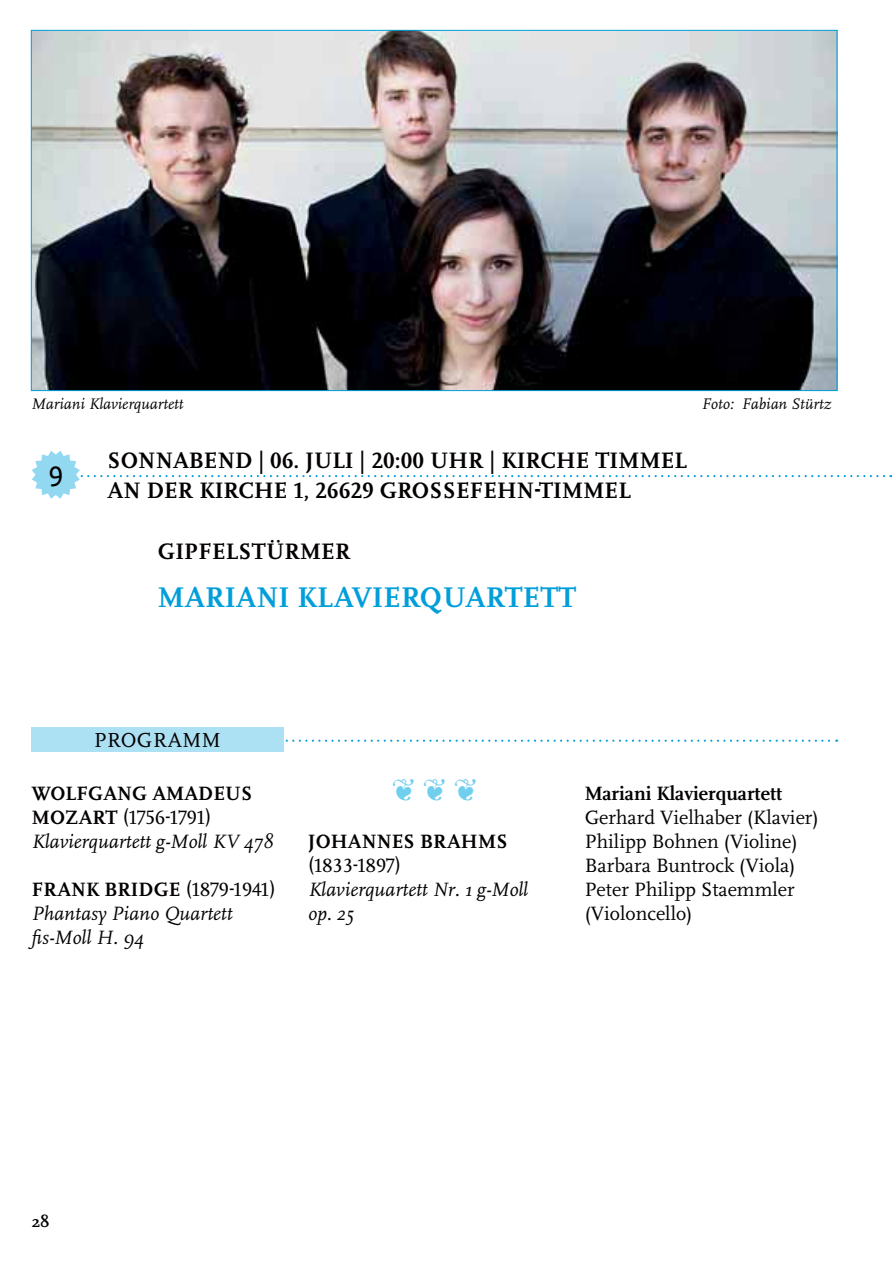
<style>
.page{position:relative;width:893px;height:1263px;background:#fff}
.page>*{position:absolute;margin:0;border:0;box-sizing:border-box;transform-origin:0 0}
.t1{font:700 29.7px "Scala Pro";letter-spacing:.01em;color:#009eda}
.t2{font:29.7px "Zapf Dingbats ITC";color:#71cfee}
.t3{font:29.7px "Scala Sans Caps";color:#040000}
.t4{font:700 23.4px/29.7px "Scala Pro";letter-spacing:.01em;color:#040000}
.t5{font:21.15px "Scala Pro";letter-spacing:.015em;color:#040000}
.t6{font:20.1px/24px "Scala Pro";color:#040000}
.t7{font:700 20.1px/24px "Scala Pro";letter-spacing:.01em;color:#040000}
.t8{font:italic 20.1px/24px "FF Scala";color:#040000}
.t9{font:700 16.95px "Scala Pro";color:#040000}
.t10{font:italic 15.9px "FF Scala";color:#040000}
.s1{font-weight:400}
</style>
<div class="page">
<svg style="left:285px;top:740px;width:552px;height:2px"></svg>
<div style="left:31px;top:728px;width:253px;height:24px;background:#ace0f3"></div>
<img style="left:33px;top:32px;width:802px;height:357px">
<svg style="left:32px;top:451px;width:859px;height:48px"></svg>
<p class="t10" style="left:32px;top:396px;width:153px">Mariani Klavierquartett</p>
<p class="t10" style="left:702px;top:396px;width:131px">Foto: Fabian Stürtz</p>
<h1 class="t3" style="left:48px;top:461px;width:16px">9</h1>
<p class="t4" style="left:107px;top:447px;width:581px">SONNABEND | 06. JULI | 20:00 UHR | KIRCHE TIMMEL<br>AN DER KIRCHE 1, 26629 GROSSEFEHN-TIMMEL</p>
<p class="t4" style="left:158px;top:538px;width:194px">GIPFELSTÜRMER</p>
<h1 class="t1" style="left:158px;top:584px;width:420px">MARIANI KLAVIERQUARTETT</h1>
<p class="t5" style="left:94px;top:731px;width:128px">PROGRAMM</p>
<p class="t7" style="left:32px;top:782px;width:222px">WOLFGANG AMADEUS<br>MOZART <span class="s1">(1756-1791)</span></p>
<p class="t8" style="left:32px;top:830px;width:243px">Klavierquartett g-Moll KV 478</p>
<p class="t7" style="left:32px;top:879px;width:245px">FRANK BRIDGE <span class="s1">(1879-1941)</span></p>
<p class="t8" style="left:32px;top:903px;width:203px">Phantasy Piano Quartett fis-Moll H. 94</p>
<h1 class="t2" style="left:392px;top:776px;width:86px">◆◆◆</h1>
<p class="t7" style="left:308px;top:831px;width:201px">JOHANNES BRAHMS</p>
<p class="t6" style="left:308px;top:855px;width:94px">(1833-1897)</p>
<p class="t8" style="left:308px;top:879px;width:222px">Klavierquartett Nr. 1 g-Moll op. 25</p>
<p class="t7" style="left:585px;top:782px;width:199px">Mariani Klavierquartett</p>
<p class="t6" style="left:585px;top:806px;width:235px">Gerhard Vielhaber (Klavier)<br>Philipp Bohnen (Violine)<br>Barbara Buntrock (Viola)<br>Peter Philipp Staemmler (Violoncello)</p>
<p class="t9" style="left:31px;top:1214px;width:20px">28</p>
</div>
